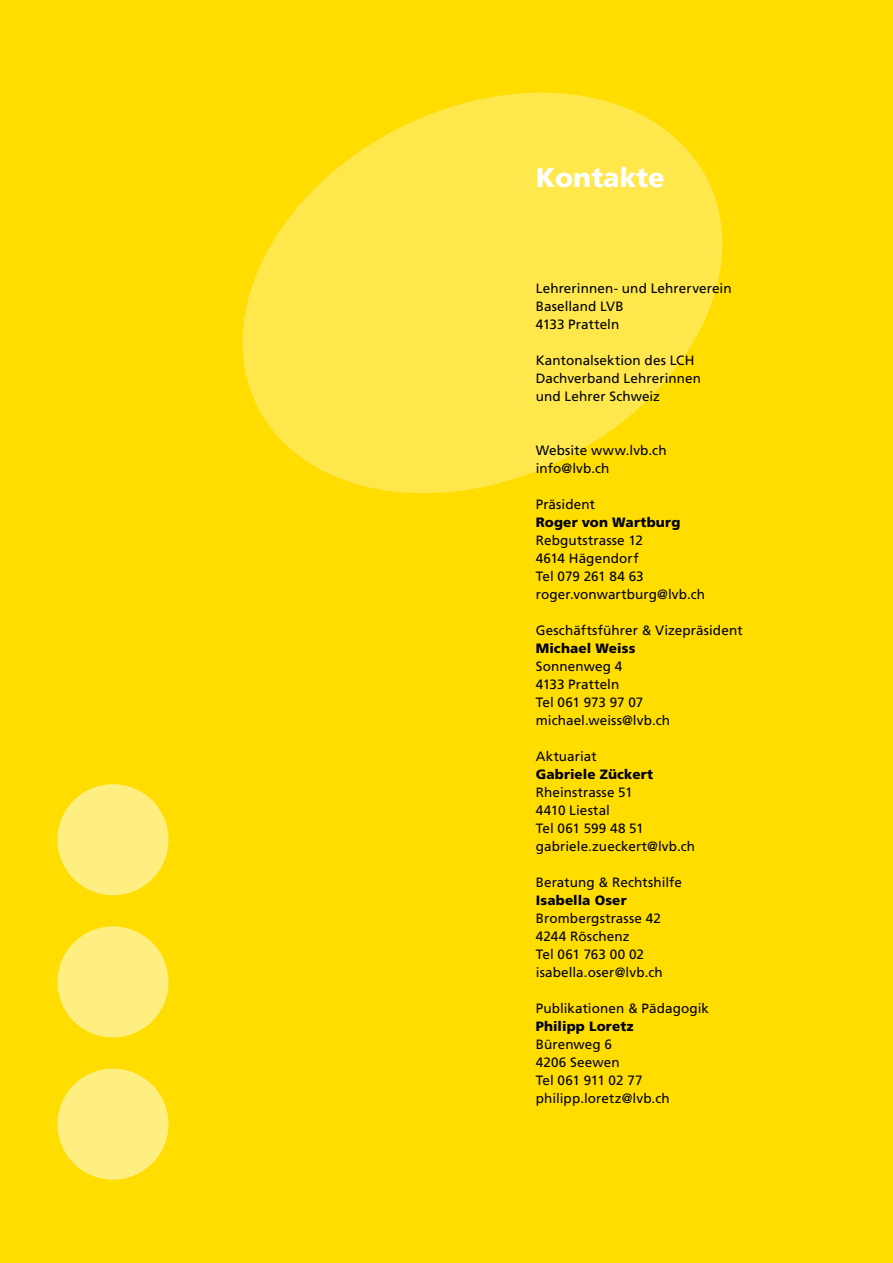
<style>
.page{position:relative;width:893px;height:1263px;background:#fd0}
.page>*{position:absolute;margin:0;border:0;box-sizing:border-box;transform-origin:0 0}
.t1{font:900 27px "Frutiger LT Std";color:#fff}
.t2{font:13.5px/18px "Frutiger LT Std";letter-spacing:.005em;color:#000}
.t3{font:900 13.5px "Frutiger LT Std";letter-spacing:.01em;color:#000}
</style>
<div class="page">
<div style="left:57px;top:784px;width:112px;height:111px;background:#ffee80;border-radius:50%"></div>
<div style="left:57px;top:926px;width:112px;height:111px;background:#ffee80;border-radius:50%"></div>
<div style="left:57px;top:1068px;width:112px;height:112px;background:#ffee80;border-radius:50%"></div>
<svg style="left:242px;top:92px;width:481px;height:402px;fill:#ffe74c"></svg>
<h1 class="t1" style="left:536px;top:161px;width:131px">Kontakte</h1>
<p class="t2" style="left:536px;top:279px;width:197px">Lehrerinnen- und Lehrerverein<br>Baselland LVB<br>4133 Pratteln</p>
<p class="t2" style="left:536px;top:351px;width:167px">Kantonalsektion des LCH<br>Dachverband Lehrerinnen und Lehrer Schweiz</p>
<p class="t2" style="left:536px;top:441px;width:132px">Website www.lvb.ch info@lvb.ch</p>
<p class="t2" style="left:536px;top:495px;width:61px">Präsident</p>
<p class="t3" style="left:536px;top:514px;width:146px">Roger von Wartburg</p>
<p class="t2" style="left:536px;top:531px;width:171px">Rebgutstrasse 12<br>4614 Hägendorf<br>Tel 079 261 84 63 roger.vonwartburg@lvb.ch</p>
<p class="t2" style="left:536px;top:621px;width:208px">Geschäftsführer &amp; Vizepräsident</p>
<p class="t3" style="left:536px;top:640px;width:101px">Michael Weiss</p>
<p class="t2" style="left:536px;top:657px;width:136px">Sonnenweg 4<br>4133 Pratteln<br>Tel 061 973 97 07 michael.weiss@lvb.ch</p>
<p class="t2" style="left:536px;top:747px;width:62px">Aktuariat</p>
<p class="t3" style="left:536px;top:766px;width:119px">Gabriele Zückert</p>
<p class="t2" style="left:536px;top:783px;width:161px">Rheinstrasse 51<br>4410 Liestal<br>Tel 061 599 48 51 gabriele.zueckert@lvb.ch</p>
<p class="t2" style="left:536px;top:873px;width:148px">Beratung &amp; Rechtshilfe</p>
<p class="t3" style="left:536px;top:892px;width:92px">Isabella Oser</p>
<p class="t2" style="left:536px;top:909px;width:128px">Brombergstrasse 42<br>4244 Röschenz<br>Tel 061 763 00 02 isabella.oser@lvb.ch</p>
<p class="t2" style="left:536px;top:999px;width:175px">Publikationen &amp; Pädagogik</p>
<p class="t3" style="left:536px;top:1018px;width:99px">Philipp Loretz</p>
<p class="t2" style="left:536px;top:1035px;width:135px">Bürenweg 6<br>4206 Seewen<br>Tel 061 911 02 77 philipp.loretz@lvb.ch</p>
</div>
